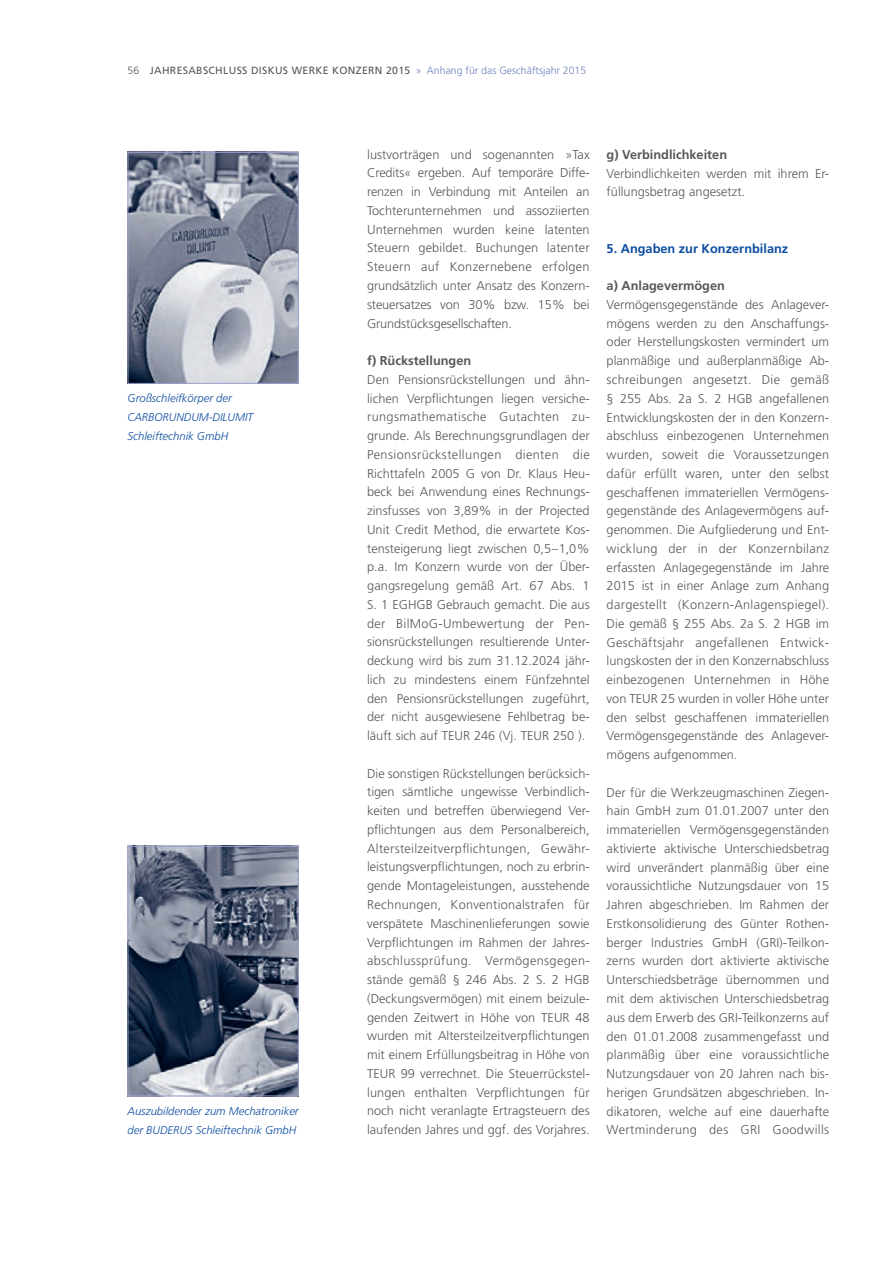
<style>
.page{position:relative;width:893px;height:1263px;background:#fff}
.page>*{position:absolute;margin:0;border:0;box-sizing:border-box;transform-origin:0 0}
.t1{font:300 12.75px/18.8px "Frutiger";color:#57585a;text-align:justify}
.t2{font:700 12.75px "Frutiger";color:#57585a}
.t3{font:700 12.75px "Frutiger";color:#0d4da1}
.t4{font:italic 300 11.25px/18.8px "Frutiger";color:#0d4da1}
.t5{font:10.5px "Frutiger";letter-spacing:.03em;color:#57585a}
.s1{font-weight:300}
.s2{font-weight:300;color:#6f80bf}
</style>
<div class="page">
<img style="left:130px;top:154px;width:167px;height:228px">
<div style="left:128px;top:152px;width:171px;height:232px;border:1px solid #99a1d0"></div>
<img style="left:130px;top:848px;width:167px;height:246px">
<div style="left:128px;top:846px;width:171px;height:250px;border:1px solid #99a1d0"></div>
<p class="t5" style="left:128px;top:64px;width:460px"><span class="s1">56</span> JAHRESABSCHLUSS DISKUS WERKE KONZERN 2015 <span class="s2">» Anhang für das Geschäftsjahr 2015</span></p>
<p class="t4" style="left:128px;top:389px;width:127px">Großschleifkörper der<br>CARBORUNDUM-DILUMIT<br>Schleiftechnik GmbH</p>
<p class="t4" style="left:128px;top:1102px;width:173px">Auszubildender zum Mechatroniker der BUDERUS Schleiftechnik GmbH</p>
<p class="t1" style="left:367px;top:145px;width:224px">lustvorträgen und sogenannten »Tax Credits« ergeben. Auf temporäre Diffe&shy;renzen in Verbindung mit Anteilen an Tochterunternehmen und assoziierten Unternehmen wurden keine latenten Steuern gebildet. Buchungen latenter Steuern auf Konzernebene erfolgen grundsätzlich unter Ansatz des Konzern&shy;steuersatzes von 30% bzw. 15% bei Grundstücksgesellschaften.</p>
<p class="t2" style="left:367px;top:353px;width:106px">f) Rückstellungen</p>
<p class="t1" style="left:367px;top:370px;width:224px">Den Pensionsrückstellungen und ähn&shy;lichen Verpflichtungen liegen versiche&shy;rungsmathematische Gutachten zu&shy;grunde. Als Berechnungsgrundlagen der Pensionsrückstellungen dienten die Richttafeln 2005 G von Dr. Klaus Heu&shy;beck bei Anwendung eines Rechnungs&shy;zinsfusses von 3,89% in der Projected Unit Credit Method, die erwartete Kos&shy;tensteigerung liegt zwischen 0,5–1,0% p.a. Im Konzern wurde von der Über&shy;gangsregelung gemäß Art. 67 Abs. 1<br>S. 1 EGHGB Gebrauch gemacht. Die aus der BilMoG-Umbewertung der Pen&shy;sionsrückstellungen resultierende Unter&shy;deckung wird bis zum 31.12.2024 jähr&shy;lich zu mindestens einem Fünfzehntel den Pensionsrückstellungen zugeführt, der nicht ausgewiesene Fehlbetrag be&shy;läuft sich auf TEUR 246 (Vj. TEUR 250 ).</p>
<p class="t1" style="left:367px;top:764px;width:224px">Die sonstigen Rückstellungen berücksich&shy;tigen sämtliche ungewisse Verbindlich&shy;keiten und betreffen überwiegend Ver&shy;pflichtungen aus dem Personalbereich, Altersteilzeitverpflichtungen, Gewähr&shy;leistungsverpflichtungen, noch zu erbrin&shy;gende Montageleistungen, ausstehende Rechnungen, Konventionalstrafen für verspätete Maschinenlieferungen sowie Verpflichtungen im Rahmen der Jahres&shy;abschlussprüfung. Vermögensgegen&shy;stände gemäß § 246 Abs. 2 S. 2 HGB (Deckungsvermögen) mit einem beizule&shy;genden Zeitwert in Höhe von TEUR 48 wurden mit Altersteilzeitverpflichtungen mit einem Erfüllungsbeitrag in Höhe von TEUR 99 verrechnet. Die Steuerrückstel&shy;lungen enthalten Verpflichtungen für noch nicht veranlagte Ertragsteuern des laufenden Jahres und ggf. des Vorjahres.</p>
<p class="t2" style="left:607px;top:147px;width:122px">g) Verbindlichkeiten</p>
<p class="t1" style="left:607px;top:164px;width:224px">Verbindlichkeiten werden mit ihrem Er&shy;füllungsbetrag angesetzt.</p>
<p class="t3" style="left:607px;top:241px;width:183px">5. Angaben zur Konzernbilanz</p>
<p class="t2" style="left:607px;top:278px;width:120px">a) Anlagevermögen</p>
<p class="t1" style="left:607px;top:295px;width:224px">Vermögensgegenstände des Anlagever&shy;mögens werden zu den Anschaffungs&shy;oder Herstellungskosten vermindert um planmäßige und außerplanmäßige Ab&shy;schreibungen angesetzt. Die gemäß § 255 Abs. 2a S. 2 HGB angefallenen Entwicklungskosten der in den Konzern&shy;abschluss einbezogenen Unternehmen wurden, soweit die Voraussetzungen dafür erfüllt waren, unter den selbst geschaffenen immateriellen Vermögens&shy;gegenstände des Anlagevermögens auf&shy;genommen. Die Aufgliederung und Ent&shy;wicklung der in der Konzernbilanz erfassten Anlagegegenstände im Jahre 2015 ist in einer Anlage zum Anhang dargestellt (Konzern-Anlagenspiegel).<br>Die gemäß § 255 Abs. 2a S. 2 HGB im Geschäftsjahr angefallenen Entwick&shy;lungskosten der in den Konzernabschluss einbezogenen Unternehmen in Höhe von TEUR 25 wurden in voller Höhe unter den selbst geschaffenen immateriellen Vermögensgegenstände des Anlagever&shy;mögens aufgenommen.</p>
<p class="t1" style="left:607px;top:783px;width:224px">Der für die Werkzeugmaschinen Ziegen&shy;hain GmbH zum 01.01.2007 unter den immateriellen Vermögensgegenständen aktivierte aktivische Unterschiedsbetrag wird unverändert planmäßig über eine voraussichtliche Nutzungsdauer von 15<br>Jahren abgeschrieben. Im Rahmen der Erstkonsolidierung des Günter Rothen&shy;berger Industries GmbH (GRI)-Teilkon&shy;zerns wurden dort aktivierte aktivische Unterschiedsbeträge übernommen und mit dem aktivischen Unterschiedsbetrag aus dem Erwerb des GRI-Teilkonzerns auf den 01.01.2008 zusammengefasst und planmäßig über eine voraussichtliche Nutzungsdauer von 20 Jahren nach bis&shy;herigen Grundsätzen abgeschrieben. In&shy;dikatoren, welche auf eine dauerhafte Wertminderung des GRI Goodwills</p>
</div>
